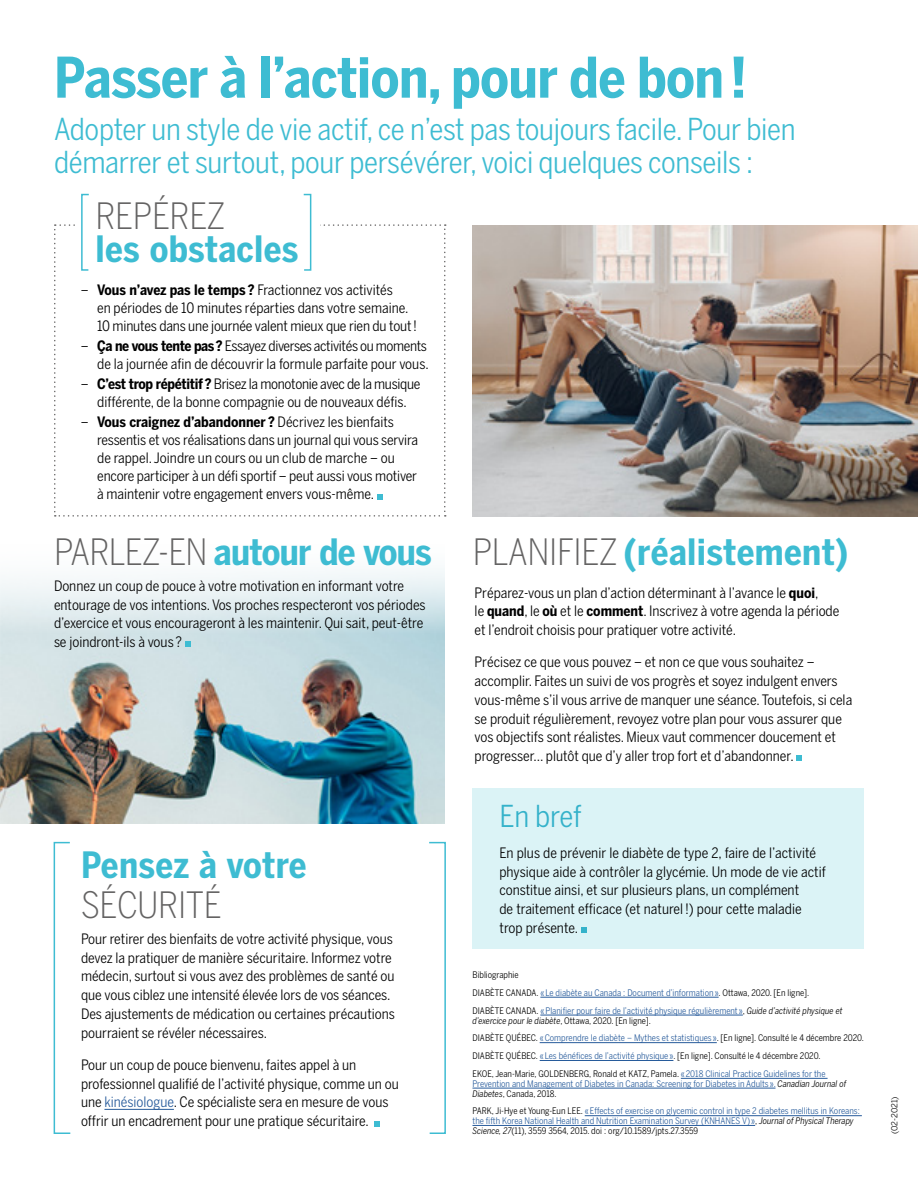
<style>
.page{position:relative;width:918px;height:1188px;background:#fff}
.page>*{position:absolute;margin:0;border:0;box-sizing:border-box;transform-origin:0 0}
.t1{font:700 55.5px "Benton Sans Cond";letter-spacing:-.01em;color:#3ebcd2}
.t2{font:700 36px "Benton Sans Cond";letter-spacing:.005em;color:#3ebcd2}
.t3{font:700 36px "Benton Sans Cond";letter-spacing:-.02em;color:#3ebcd2}
.t4{font:300 36px "Benton Sans Cond";letter-spacing:-.01em;color:#646363}
.t5{font:30px/33px "Benton Sans Cond";letter-spacing:-.01em;color:#3ebcd2}
.t6{font:14.25px/18.8px "Benton Sans Cond";color:#000}
.t7{font:9px/9.8px "Benton Sans Cond";color:#275b9b}
.t8{font:9px/17.9px "Benton Sans Cond";color:#000}
.t9{font:8.25px "Benton Sans";letter-spacing:-.02em;color:#000}
.s1{font-weight:700}
.s2{font-weight:300;color:#646363}
.s3{color:#275b9b}
.s4{color:#000}
.s5{font-style:italic;color:#000}
.s6{font-style:italic}
</style>
<div class="page">
<img style="left:0;top:569px;width:445px;height:254px">
<hr style="left:540px;top:997px;width:179px;height:1px;background:#275b9b">
<hr style="left:540px;top:1015px;width:203px;height:1px;background:#275b9b">
<hr style="left:540px;top:1042px;width:177px;height:1px;background:#275b9b">
<hr style="left:540px;top:1060px;width:133px;height:1px;background:#275b9b">
<hr style="left:681px;top:1078px;width:147px;height:1px;background:#275b9b">
<hr style="left:472px;top:1088px;width:304px;height:1px;background:#275b9b">
<hr style="left:585px;top:1115px;width:277px;height:1px;background:#275b9b">
<hr style="left:472px;top:1125px;width:283px;height:1px;background:#275b9b">
<div style="left:472px;top:788px;width:392px;height:161px;background:#d8f2f6"></div>
<svg style="left:582px;top:927px;width:5px;height:6px"></svg>
<svg style="left:54px;top:224px;width:392px;height:293px"></svg>
<hr style="left:104px;top:1109px;width:70px;height:1px;background:#275b9b">
<svg style="left:374px;top:1121px;width:6px;height:5px"></svg>
<div style="left:76px;top:216px;width:244px;height:28px;background:#fff"></div>
<div style="left:81px;top:194px;width:9px;height:77px;border:2px solid #3ebcd2"></div>
<div style="left:303px;top:194px;width:8px;height:77px;border:2px solid #3ebcd2"></div>
<svg style="left:796px;top:756px;width:5px;height:5px"></svg>
<svg style="left:53px;top:841px;width:18px;height:293px"></svg>
<svg style="left:429px;top:841px;width:17px;height:293px"></svg>
<img style="left:472px;top:225px;width:446px;height:292px">
<svg style="left:185px;top:642px;width:5px;height:5px"></svg>
<h1 class="t1" style="left:54px;top:45px;width:695px">Passer à l’action, pour de bon!</h1>
<h3 class="t5" style="left:54px;top:112px;width:743px">Adopter un style de vie actif, ce n’est pas toujours facile. Pour bien démarrer et surtout, pour persévérer, voici quelques conseils :</h3>
<h2 class="t4" style="left:95px;top:195px;width:131px">REPÉREZ</h2>
<h2 class="t2" style="left:95px;top:228px;width:205px">les obstacles</h2>
<p class="t6" style="left:97px;top:280px;width:321px;line-height:18px;text-indent:-16px">– <span class="s1">Vous n’avez pas le temps?</span> Fractionnez vos activités<br>en périodes de 10 minutes réparties dans votre semaine.<br>10 minutes dans une journée valent mieux que rien du tout!</p>
<p class="t6" style="left:81px;top:337px;width:349px;line-height:18px;text-align:right">– <span class="s1">Ça ne vous tente pas?</span> Essayez diverses activités ou moments de la journée afin de découvrir la formule parfaite pour vous.</p>
<p class="t6" style="left:81px;top:375px;width:341px;line-height:18px;text-align:center">– <span class="s1">C’est trop répétitif?</span> Brisez la monotonie avec de la musique différente, de la bonne compagnie ou de nouveaux défis.</p>
<p class="t6" style="left:97px;top:413px;width:322px;line-height:18px;text-indent:-16px">– <span class="s1">Vous craignez d’abandonner?</span> Décrivez les bienfaits ressentis et vos réalisations dans un journal qui vous servira de rappel. Joindre un cours ou un club de marche – ou encore participer à un défi sportif – peut aussi vous motiver à maintenir votre engagement envers vous-même.</p>
<h2 class="t3" style="left:54px;top:531px;width:379px"><span class="s2">PARLEZ-EN</span> autour de vous</h2>
<p class="t6" style="left:54px;top:576px;width:373px">Donnez un coup de pouce à votre motivation en informant votre entourage de vos intentions. Vos proches respecteront vos périodes d’exercice et vous encourageront à les maintenir. Qui sait, peut-être se joindront-ils à vous ?</p>
<h2 class="t2" style="left:81px;top:844px;width:227px">Pensez à votre</h2>
<h2 class="t4" style="left:81px;top:885px;width:142px">SÉCURITÉ</h2>
<p class="t6" style="left:81px;top:929px;width:315px">Pour retirer des bienfaits de votre activité physique, vous devez la pratiquer de manière sécuritaire. Informez votre médecin, surtout si vous avez des problèmes de santé ou que vous ciblez une intensité élevée lors de vos séances.<br>Des ajustements de médication ou certaines précautions pourraient se révéler nécessaires.</p>
<p class="t6" style="left:81px;top:1055px;width:319px">Pour un coup de pouce bienvenu, faites appel à un professionnel qualifié de l’activité physique, comme un ou une <span class="s3">kinésiologue</span>. Ce spécialiste sera en mesure de vous offrir un encadrement pour une pratique sécuritaire.</p>
<h2 class="t2" style="left:472px;top:531px;width:377px"><span class="s2">PLANIFIEZ</span> (réalistement)</h2>
<p class="t6" style="left:475px;top:583px;width:366px">Préparez-vous un plan d’action déterminant à l’avance le <span class="s1">quoi</span>,<br>le <span class="s1">quand</span>, le <span class="s1">où</span> et le <span class="s1">comment</span>. Inscrivez à votre agenda la période et l’endroit choisis pour pratiquer votre activité.</p>
<p class="t6" style="left:475px;top:653px;width:379px">Précisez ce que vous pouvez – et non ce que vous souhaitez – accomplir. Faites un suivi de vos progrès et soyez indulgent envers vous-même s’il vous arrive de manquer une séance. Toutefois, si cela se produit régulièrement, revoyez votre plan pour vous assurer que vos objectifs sont réalistes. Mieux vaut commencer doucement et progresser… plutôt que d’y aller trop fort et d’abandonner.</p>
<h3 class="t5" style="left:500px;top:799px;width:84px">En bref</h3>
<p class="t6" style="left:500px;top:843px;width:328px">En plus de prévenir le diabète de type 2, faire de l’activité physique aide à contrôler la glycémie. Un mode de vie actif constitue ainsi, et sur plusieurs plans, un complément<br>de traitement efficace (et naturel!) pour cette maladie trop présente.</p>
<p class="t7" style="left:472px;top:966px;width:372px;line-height:17.9px"><span class="s4">Bibliographie<br>DIABÈTE CANADA.</span> « Le diabète au Canada : Document d’information »<span class="s4">. Ottawa, 2020. [En ligne].<br>DIABÈTE CANADA.</span> «Planifier pour faire de l’activité physique régulièrement »<span class="s4">,</span> <span class="s5">Guide d’activité physique et</span></p>
<p class="t8" style="left:472px;top:1011px;width:393px"><span class="s6">d’exercice pour le diabète</span>, Ottawa, 2020. [En ligne].<br>DIABÈTE QUÉBEC. <span class="s3">«Comprendre le diabète – Mythes et statistiques »</span>. [En ligne]. Consulté le 4 décembre 2020.<br>DIABÈTE QUÉBEC. <span class="s3">« Les bénéfices de l’activité physique »</span>. [En ligne]. Consulté le 4 décembre 2020.<br>EKOE, Jean-Marie, GOLDENBERG, Ronald et KATZ, Pamela. <span class="s3">«2018 Clinical Practice Guidelines for the</span></p>
<p class="t7" style="left:473px;top:1079px;width:375px">Prevention and Management of Diabetes in Canada: Screening for Diabetes in Adults ». <span class="s5">Canadian Journal of<br>Diabetes</span><span class="s4">, Canada, 2018.</span></p>
<p class="t7" style="left:473px;top:1106px;width:389px"><span class="s4">PARK, Ji-Hye et Young-Eun LEE.</span> «Effects of exercise on glycemic control in type 2 diabetes mellitus in Koreans: the fifth Korea National Health and Nutrition Examination Survey (KNHANES V) »<span class="s4">,</span> <span class="s5">Journal of Physical Therapy<br>Science, 27</span><span class="s4">(11), 3559 3564, 2015. doi : org/10.1589/jpts.27.3559</span></p>
<p class="t9" style="left:890px;top:1134px;width:39px;rotate:-90deg">(02-2021)</p>
</div>
